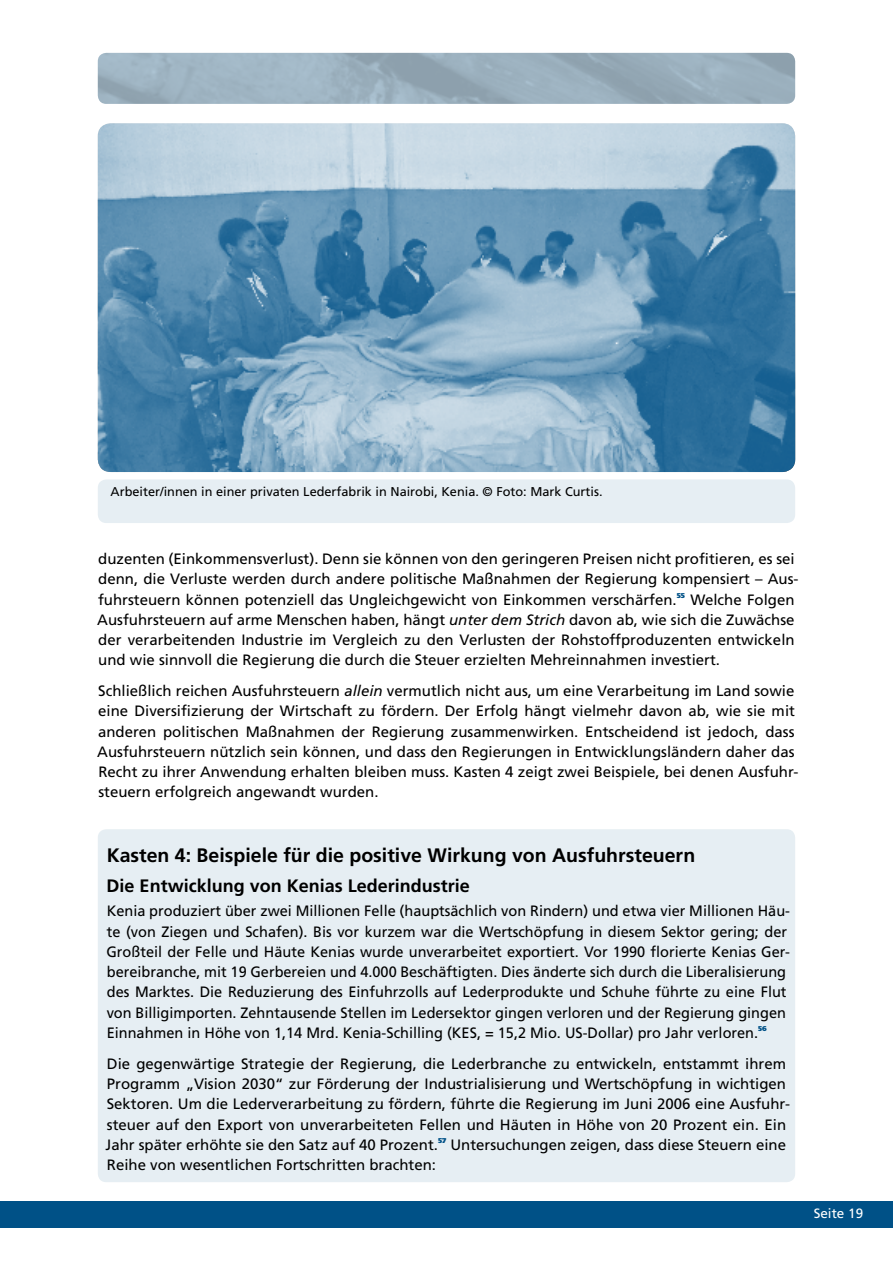
<style>
.page{position:relative;width:893px;height:1263px;background:#fff}
.page>*{position:absolute;margin:0;border:0;box-sizing:border-box;transform-origin:0 0}
.t1{font:700 19.5px "Frutiger";color:#000}
.t2{font:700 18px "Frutiger";color:#000}
.t3{font:15px/20.2px "Frutiger";color:#000}
.t4{font:13.5px "Frutiger";color:#fff}
.t5{font:12.75px "Frutiger";color:#000}
.t6{font:900 7.05px "Frutiger";color:#005187}
.s1{font-style:italic}
</style>
<div class="page">
<div style="left:0;top:1201px;width:893px;height:26px;background:#005187"></div>
<div style="left:98px;top:829px;width:697px;height:353px;background:#e6eef3;border-radius:9px"></div>
<img style="left:98px;top:123px;width:697px;height:349px">
<div style="left:98px;top:479px;width:697px;height:44px;background:#e6eef3;border-radius:9px"></div>
<p class="t5" style="left:111px;top:484px;width:494px">Arbeiter/innen in einer privaten Lederfabrik in Nairobi, Kenia. © Foto: Mark Curtis.</p>
<p class="t3" style="left:98px;top:549px;width:702px">duzenten (Einkommensverlust). Denn sie können von den geringeren Preisen nicht profitieren, es sei denn, die Verluste werden durch andere politische Maßnahmen der Regierung kompensiert – Aus&shy;fuhrsteuern können potenziell das Ungleichgewicht von Einkommen verschärfen.</p>
<p class="t6" style="left:677px;top:591px;width:10px">55</p>
<p class="t3" style="left:97px;top:589px;width:699px;text-align:justify;text-indent:593px">Welche Folgen Ausfuhrsteuern auf arme Menschen haben, hängt <span class="s1">unter dem Strich</span> davon ab, wie sich die Zuwächse der verarbeitenden Industrie im Vergleich zu den Verlusten der Rohstoffproduzenten entwickeln und wie sinnvoll die Regierung die durch die Steuer erzielten Mehreinnahmen investiert.</p>
<p class="t3" style="left:97px;top:681px;width:703px">Schließlich reichen Ausfuhrsteuern <span class="s1">allein</span> vermutlich nicht aus, um eine Verarbeitung im Land sowie eine Diversifizierung der Wirtschaft zu fördern. Der Erfolg hängt vielmehr davon ab, wie sie mit anderen politischen Maßnahmen der Regierung zusammenwirken. Entscheidend ist jedoch, dass Ausfuhrsteuern nützlich sein können, und dass den Regierungen in Entwicklungsländern daher das Recht zu ihrer Anwendung erhalten bleiben muss. Kasten 4 zeigt zwei Beispiele, bei denen Ausfuhr&shy;steuern erfolgreich angewandt wurden.</p>
<h1 class="t1" style="left:107px;top:844px;width:590px">Kasten 4: Beispiele für die positive Wirkung von Ausfuhrsteuern</h1>
<p class="t2" style="left:107px;top:875px;width:365px">Die Entwicklung von Kenias Lederindustrie</p>
<p class="t3" style="left:106px;top:901px;width:685px">Kenia produziert über zwei Millionen Felle (hauptsächlich von Rindern) und etwa vier Millionen Häu&shy;te (von Ziegen und Schafen). Bis vor kurzem war die Wertschöpfung in diesem Sektor gering; der Großteil der Felle und Häute Kenias wurde unverarbeitet exportiert. Vor 1990 florierte Kenias Ger&shy;bereibranche, mit 19 Gerbereien und 4.000 Beschäftigten. Dies änderte sich durch die Liberalisierung des Marktes. Die Reduzierung des Einfuhrzolls auf Lederprodukte und Schuhe führte zu eine Flut von Billigimporten. Zehntausende Stellen im Ledersektor gingen verloren und der Regierung gingen Einnahmen in Höhe von 1,14 Mrd. Kenia-Schilling (KES, = 15,2 Mio. US-Dollar) pro Jahr verloren.</p>
<p class="t6" style="left:758px;top:1024px;width:10px">56</p>
<p class="t3" style="left:106px;top:1053px;width:686px">Die gegenwärtige Strategie der Regierung, die Lederbranche zu entwickeln, entstammt ihrem Programm „Vision 2030“ zur Förderung der Industrialisierung und Wertschöpfung in wichtigen Sektoren. Um die Lederverarbeitung zu fördern, führte die Regierung im Juni 2006 eine Ausfuhr&shy;steuer auf den Export von unverarbeiteten Fellen und Häuten in Höhe von 20 Prozent ein. Ein Jahr später erhöhte sie den Satz auf 40 Prozent.</p>
<p class="t6" style="left:438px;top:1136px;width:10px">57</p>
<p class="t3" style="left:450px;top:1134px;width:337px">Untersuchungen zeigen, dass diese Steuern eine</p>
<p class="t3" style="left:107px;top:1155px;width:331px">Reihe von wesentlichen Fortschritten brachten:</p>
<p class="t4" style="left:814px;top:1205px;width:51px">Seite 19</p>
</div>
